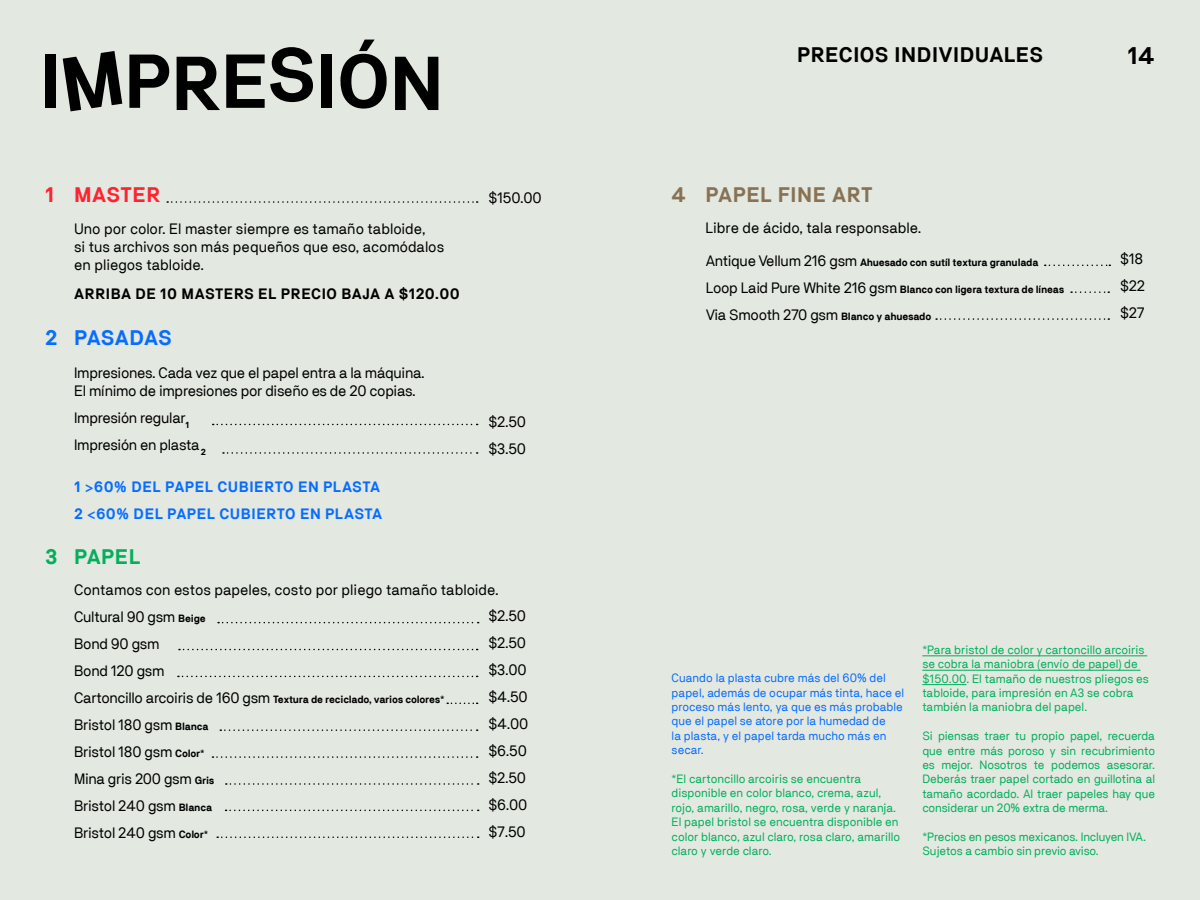
<style>
.page{position:relative;width:1200px;height:900px;background:#e3e8e0}
.page>*{position:absolute;margin:0;border:0;box-sizing:border-box;transform-origin:0 0}
.t1{font:700 24px "NB Akademie Std";color:#000}
.t2{font:700 21px "NB Akademie Std";letter-spacing:.02em;color:#000}
.t3{font:700 21px "NB Akademie Std";letter-spacing:.015em;color:#877254}
.t4{font:700 21px "NB Akademie Std";letter-spacing:.005em;color:#086dff}
.t5{font:700 21px "NB Akademie Std";letter-spacing:.02em;color:#ff2331}
.t6{font:700 21px "NB Akademie Std";letter-spacing:.015em;color:#02af5c}
.t7{font:15px/27px "NB Akademie Std";letter-spacing:-.02em;color:#000}
.t8{font:15px/27px "NB Akademie Std";color:#000}
.t9{font:700 15px/27px "NB Akademie Std";letter-spacing:.025em;color:#086dff}
.t10{font:700 15px "NB Akademie Std";letter-spacing:.025em;color:#000}
.t11{font:12px/14.4px "NB Akademie Std";color:#02af5c}
.t12{font:12px/14.4px "NB Akademie Std";color:#086dff}
.t13{font:700 10.5px "NB Akademie Std";letter-spacing:-.02em;color:#000}
.s1{font-weight:400;font-size:15px}
.s2{font-weight:700;font-size:10.5px}
</style>
<div class="page">
<svg style="left:167px;top:201px;width:311px;height:2px"></svg>
<svg style="left:213px;top:424px;width:265px;height:1px"></svg>
<svg style="left:179px;top:649px;width:299px;height:1px"></svg>
<svg style="left:1071px;top:291px;width:38px;height:2px"></svg>
<svg style="left:447px;top:703px;width:31px;height:1px"></svg>
<svg style="left:212px;top:756px;width:266px;height:2px"></svg>
<svg style="left:223px;top:452px;width:255px;height:2px"></svg>
<svg style="left:178px;top:676px;width:300px;height:1px"></svg>
<svg style="left:936px;top:318px;width:173px;height:2px"></svg>
<svg style="left:220px;top:729px;width:258px;height:2px"></svg>
<svg style="left:226px;top:810px;width:253px;height:1px"></svg>
<svg style="left:226px;top:783px;width:253px;height:2px"></svg>
<svg style="left:217px;top:836px;width:262px;height:2px"></svg>
<svg style="left:218px;top:622px;width:261px;height:1px"></svg>
<svg style="left:1045px;top:265px;width:65px;height:1px"></svg>
<hr style="left:922px;top:655px;width:225px;height:1px;background:#02af5c">
<hr style="left:922px;top:670px;width:218px;height:1px;background:#02af5c">
<hr style="left:922px;top:684px;width:44px;height:1px;background:#02af5c">
<div style="left:45px;top:55px;width:11px;height:53px;background:#000"></div>
<svg style="left:63px;top:51px;width:59px;height:60px"></svg>
<svg style="left:129px;top:55px;width:40px;height:53px"></svg>
<svg style="left:177px;top:57px;width:43px;height:53px"></svg>
<svg style="left:226px;top:47px;width:87px;height:61px"></svg>
<div style="left:321px;top:55px;width:11px;height:53px;background:#000"></div>
<svg style="left:340px;top:40px;width:47px;height:69px"></svg>
<svg style="left:395px;top:57px;width:43px;height:53px"></svg>
<h2 class="t2" style="left:797px;top:43px;width:248px">PRECIOS INDIVIDUALES</h2>
<h2 class="t5" style="left:45px;top:183px;width:11px">1</h2>
<h2 class="t3" style="left:671px;top:182px;width:16px">4</h2>
<h2 class="t5" style="left:74px;top:183px;width:88px">MASTER</h2>
<h2 class="t3" style="left:706px;top:183px;width:169px">PAPEL FINE ART</h2>
<p class="t7" style="left:488px;top:184px;width:55px">$150.00</p>
<h2 class="t4" style="left:45px;top:326px;width:14px">2</h2>
<h2 class="t6" style="left:45px;top:545px;width:14px">3</h2>
<p class="t8" style="left:74px;top:219px;width:372px;line-height:18px">Uno por color. El master siempre es tamaño tabloide,<br>si tus archivos son más pequeños que eso, acomódalos en pliegos tabloide.</p>
<p class="t8" style="left:706px;top:214px;width:218px">Libre de ácido, tala responsable.</p>
<p class="t13" style="left:706px;top:256px;width:334px"><span class="s1">Antique Vellum 216 gsm</span> Ahuesado con sutíl textura granulada</p>
<p class="t13" style="left:706px;top:283px;width:360px"><span class="s1">Loop Laid Pure White 216 gsm</span> Blanco con ligera textura de líneas</p>
<p class="t7" style="left:706px;top:301px;width:227px">Via Smooth 270 gsm <span class="s2">Blanco y ahuesado</span></p>
<p class="t10" style="left:74px;top:285px;width:387px">ARRIBA DE 10 MASTERS EL PRECIO BAJA A $120.00</p>
<h2 class="t4" style="left:74px;top:326px;width:99px">PASADAS</h2>
<p class="t7" style="left:74px;top:363px;width:352px;line-height:18px">Impresiones. Cada vez que el papel entra a la máquina.<br>El mínimo de impresiones por diseño es de 20 copias.</p>
<p class="t7" style="left:74px;top:404px;width:133px">Impresión regular<sub>1<br></sub>Impresión en plasta<sub>2</sub></p>
<p class="t9" style="left:74px;top:473px;width:310px">1 &gt;60% DEL PAPEL CUBIERTO EN PLASTA<br>2 &lt;60% DEL PAPEL CUBIERTO EN PLASTA</p>
<h2 class="t6" style="left:74px;top:545px;width:68px">PAPEL</h2>
<p class="t7" style="left:488px;top:408px;width:39px">$2.50 $3.50</p>
<h1 class="t1" style="left:1127px;top:42px;width:29px">14</h1>
<p class="t7" style="left:1120px;top:245px;width:26px;text-align:justify">$18 $22 $27</p>
<p class="t8" style="left:74px;top:576px;width:426px">Contamos con estos papeles, costo por pliego tamaño tabloide.<br>Cultural 90 gsm <span class="s2">Beige<br></span>Bond 90 gsm<br>Bond 120 gsm</p>
<p class="t13" style="left:74px;top:693px;width:372px"><span class="s1">Cartoncillo arcoiris de 160 gsm</span> Textura de reciclado, varios colores*</p>
<p class="t7" style="left:74px;top:711px;width:142px">Bristol 180 gsm <span class="s2">Blanca<br></span>Bristol 180 gsm <span class="s2">Color*<br></span>Mina gris 200 gsm <span class="s2">Gris<br></span>Bristol 240 gsm <span class="s2">Blanca<br></span>Bristol 240 gsm <span class="s2">Color*</span></p>
<p class="t7" style="left:488px;top:602px;width:41px">$2.50 $2.50 $3.00 $4.50 $4.00 $6.50 $2.50 $6.00 $7.50</p>
<p class="t12" style="left:672px;top:671px;width:234px">Cuando la plasta cubre más del 60% del papel, además de ocupar más tinta, hace el proceso más lento, ya que es más probable que el papel se atore por la humedad de<br>la plasta, y el papel tarda mucho más en secar.</p>
<p class="t11" style="left:672px;top:771px;width:230px">*El cartoncillo arcoiris se encuentra disponible en color blanco, crema, azul, rojo, amarillo, negro, rosa, verde y naranja.<br>El papel bristol se encuentra disponible en color blanco, azul claro, rosa claro, amarillo claro y verde claro.</p>
<p class="t11" style="left:922px;top:642px;width:228px">*Para bristol de color y cartoncillo arcoiris se cobra la maniobra (envío de papel) de $150.00. El tamaño de nuestros pliegos es tabloide, para impresión en A3 se cobra también la maniobra del papel.</p>
<p class="t11" style="left:922px;top:729px;width:234px;text-align:justify">Si piensas traer tu propio papel, recuerda que entre más poroso y sin recubrimiento es mejor. Nosotros te podemos asesorar.<br>Deberás traer papel cortado en guillotina al tamaño acordado. Al traer papeles hay que considerar un 20% extra de merma.</p>
<p class="t11" style="left:922px;top:829px;width:225px">*Precios en pesos mexicanos. Incluyen IVA.<br>Sujetos a cambio sin previo aviso.</p>
</div>
